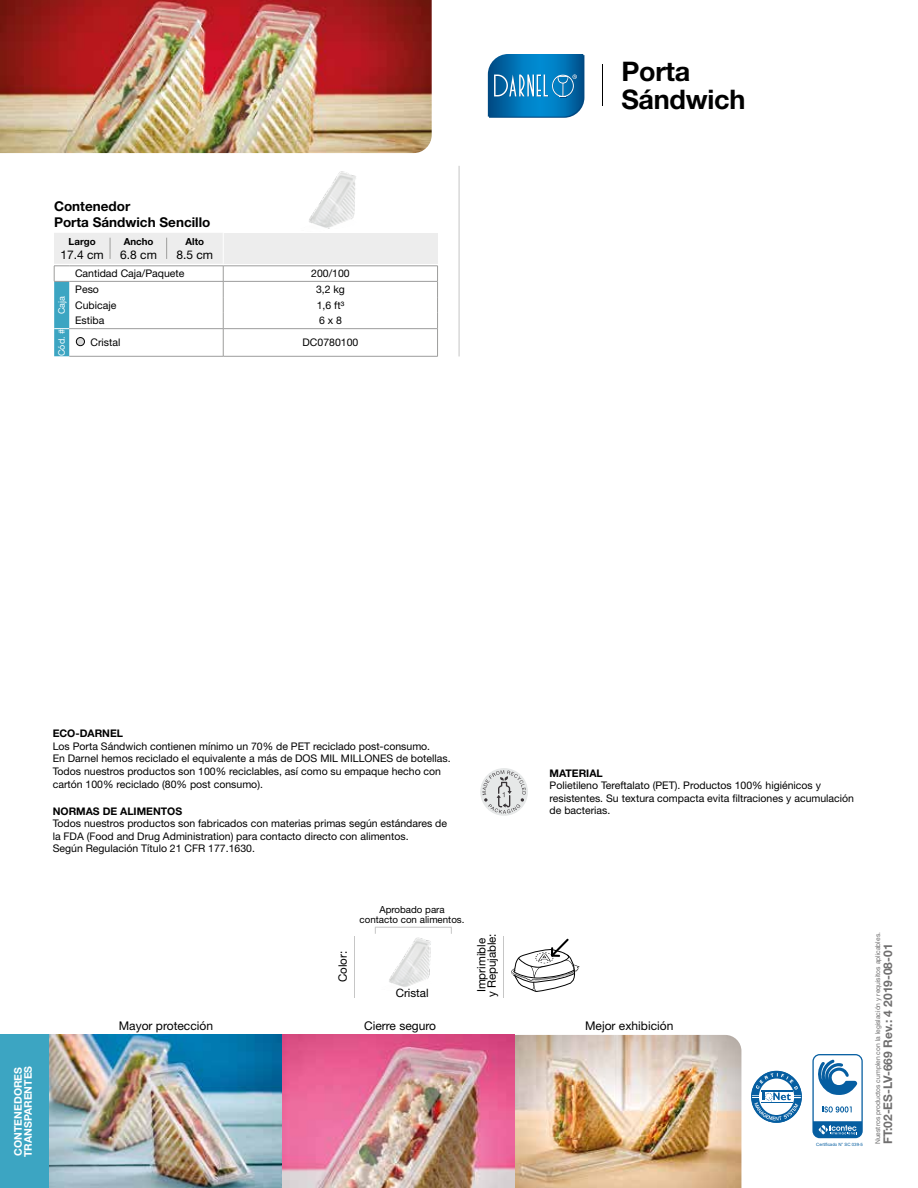
<style>
.page{position:relative;width:918px;height:1188px;background:#fff}
.page>*{position:absolute;margin:0;border:0;box-sizing:border-box;transform-origin:0 0}
.t1{font:700 27px/27.6px "Helvetica Neue LT Std";letter-spacing:-.01em;color:#000}
.t2{font:700 13.5px/16.2px "Helvetica Neue LT Std";color:#000}
.t3{font:12px "Helvetica Neue LT Std";color:#000}
.t4{font:700 12px "Helvetica Neue LT Std";color:#706f6f}
.t5{font:11.55px/10.5px "Helvetica Neue LT Std";color:#000;text-align:center}
.t6{font:10.5px/12.6px "Helvetica Neue LT Std";color:#000}
.t7{font:700 10.5px "Helvetica Neue LT Std";color:#000}
.t8{font:700 10.5px/9.8px "Helvetica Neue LT Std";color:#fff}
.t9{font:9.75px/10.5px "Helvetica Neue LT Std";color:#000;text-align:center}
.t10{font:700 9.75px "Helvetica Neue LT Std";color:#000}
.t11{font:9px "Helvetica Neue LT Std";color:#fff}
.t12{font:6.75px "Helvetica Neue LT Std";color:#706f6f}
.t13{font:4.35px "Arial";color:#065ea1}
</style>
<div class="page">
<img style="left:0;top:0;width:432px;height:153px">
<svg style="left:488px;top:54px;width:96px;height:64px;background:#1c7eb8"></svg>
<hr style="left:603px;top:64px;width:1px;height:42px;background:#000">
<img style="left:309px;top:171px;width:47px;height:58px">
<hr style="left:459px;top:166px;width:1px;height:190px;background:#c6c6c6">
<hr style="left:223px;top:266px;width:215px;height:1px;background:#9d9d9c">
<hr style="left:223px;top:281px;width:215px;height:1px;background:#9d9d9c">
<hr style="left:223px;top:328px;width:215px;height:1px;background:#9d9d9c">
<hr style="left:223px;top:356px;width:215px;height:1px;background:#9d9d9c">
<hr style="left:69px;top:356px;width:154px;height:1px;background:#9d9d9c">
<svg style="left:437px;top:267px;width:1px;height:89px"></svg>
<div style="left:223px;top:233px;width:215px;height:31px;background:#ededed"></div>
<svg style="left:54px;top:233px;width:170px;height:123px"></svg>
<img style="left:514px;top:1035px;width:227px;height:153px">
<img style="left:49px;top:1035px;width:465px;height:153px">
<svg style="left:812px;top:1054px;width:51px;height:84px"></svg>
<svg style="left:751px;top:1071px;width:51px;height:52px"></svg>
<img style="left:375px;top:926px;width:74px;height:61px">
<hr style="left:354px;top:936px;width:1px;height:61px;background:#c6c6c6">
<hr style="left:503px;top:936px;width:1px;height:61px;background:#c6c6c6">
<svg style="left:511px;top:939px;width:69px;height:53px"></svg>
<div style="left:375px;top:927px;width:77px;height:7px;border:1px solid #c6c6c6"></div>
<div style="left:0;top:1035px;width:49px;height:153px;background:#3ca5c2"></div>
<div style="left:480px;top:768px;width:48px;height:48px;background:#e6e8e8;border-radius:50%"></div>
<svg style="left:482px;top:770px;width:44px;height:44px"></svg>
<p class="t2" style="left:54px;top:198px;width:158px">Contenedor<br>Porta Sándwich Sencillo</p>
<p class="t10" style="left:69px;top:235px;width:29px">Largo</p>
<p class="t3" style="left:60px;top:248px;width:45px">17.4 cm</p>
<p class="t10" style="left:124px;top:235px;width:31px">Ancho</p>
<p class="t3" style="left:120px;top:248px;width:38px">6.8 cm</p>
<p class="t10" style="left:186px;top:235px;width:20px">Alto</p>
<p class="t3" style="left:177px;top:248px;width:38px">8.5 cm</p>
<p class="t11" style="left:56px;top:314px;width:20px;rotate:-90deg">Caja</p>
<p class="t6" style="left:75px;top:267px;width:111px">Cantidad Caja/Paquete</p>
<p class="t6" style="left:311px;top:267px;width:40px">200/100</p>
<p class="t6" style="left:75px;top:283px;width:25px">Peso</p>
<p class="t6" style="left:316px;top:283px;width:30px">3,2 kg</p>
<p class="t6" style="left:75px;top:299px;width:43px">Cubicaje</p>
<p class="t6" style="left:317px;top:299px;width:29px">1,6 ft³</p>
<p class="t6" style="left:75px;top:314px;width:31px">Estiba</p>
<p class="t6" style="left:319px;top:314px;width:24px">6 x 8</p>
<p class="t11" style="left:56px;top:356px;width:29px;rotate:-90deg">Cód. #</p>
<p class="t6" style="left:90px;top:336px;width:31px">Cristal</p>
<p class="t6" style="left:303px;top:336px;width:57px">DC0780100</p>
<h1 class="t1" style="left:621px;top:57px;width:126px">Porta<br>Sándwich</h1>
<p class="t8" style="left:13px;top:1157px;width:93px;rotate:-90deg">CONTENEDORES<br>TRANSPARENTES</p>
<p class="t7" style="left:53px;top:727px;width:72px">ECO-DARNEL</p>
<p class="t6" style="left:53px;top:740px;width:399px">Los Porta Sándwich contienen mínimo un 70% de PET reciclado post-consumo.<br>En Darnel hemos reciclado el equivalente a más de DOS MIL MILLONES de botellas.<br>Todos nuestros productos son 100% reciclables, así como su empaque hecho con cartón 100% reciclado (80% post consumo).</p>
<p class="t7" style="left:53px;top:804px;width:131px">NORMAS DE ALIMENTOS</p>
<p class="t6" style="left:53px;top:817px;width:396px">Todos nuestros productos son fabricados con materias primas según estándares de la FDA (Food and Drug Administration) para contacto directo con alimentos.<br>Según Regulación Título 21 CFR 177.1630.</p>
<p class="t7" style="left:550px;top:766px;width:55px">MATERIAL</p>
<p class="t6" style="left:550px;top:779px;width:306px">Polietileno Tereftalato (PET). Productos 100% higiénicos y resistentes. Su textura compacta evita filtraciones y acumulación de bacterias.</p>
<p class="t5" style="left:337px;top:982px;width:33px;rotate:-90deg">Color:</p>
<p class="t9" style="left:360px;top:904px;width:106px">Aprobado para contacto con alimentos.</p>
<p class="t5" style="left:396px;top:988px;width:34px">Cristal</p>
<p class="t5" style="left:476px;top:997px;width:65px;rotate:-90deg">Imprimible<br>y Repujable:</p>
<p class="t3" style="left:119px;top:1018px;width:96px">Mayor protección</p>
<p class="t3" style="left:364px;top:1018px;width:73px">Cierre seguro</p>
<p class="t3" style="left:585px;top:1018px;width:90px">Mejor exhibición</p>
<p class="t13" style="left:816px;top:1141px;width:48px">Certificado N° SC 039-5</p>
<p class="t12" style="left:874px;top:1144px;width:213px;rotate:-90deg">Nuestros productos cumplen con la legislación y requisitos aplicables.</p>
<p class="t4" style="left:880px;top:1144px;width:202px;rotate:-90deg">FT:02-ES-LV-669 Rev.: 4 2019-08-01</p>
</div>
